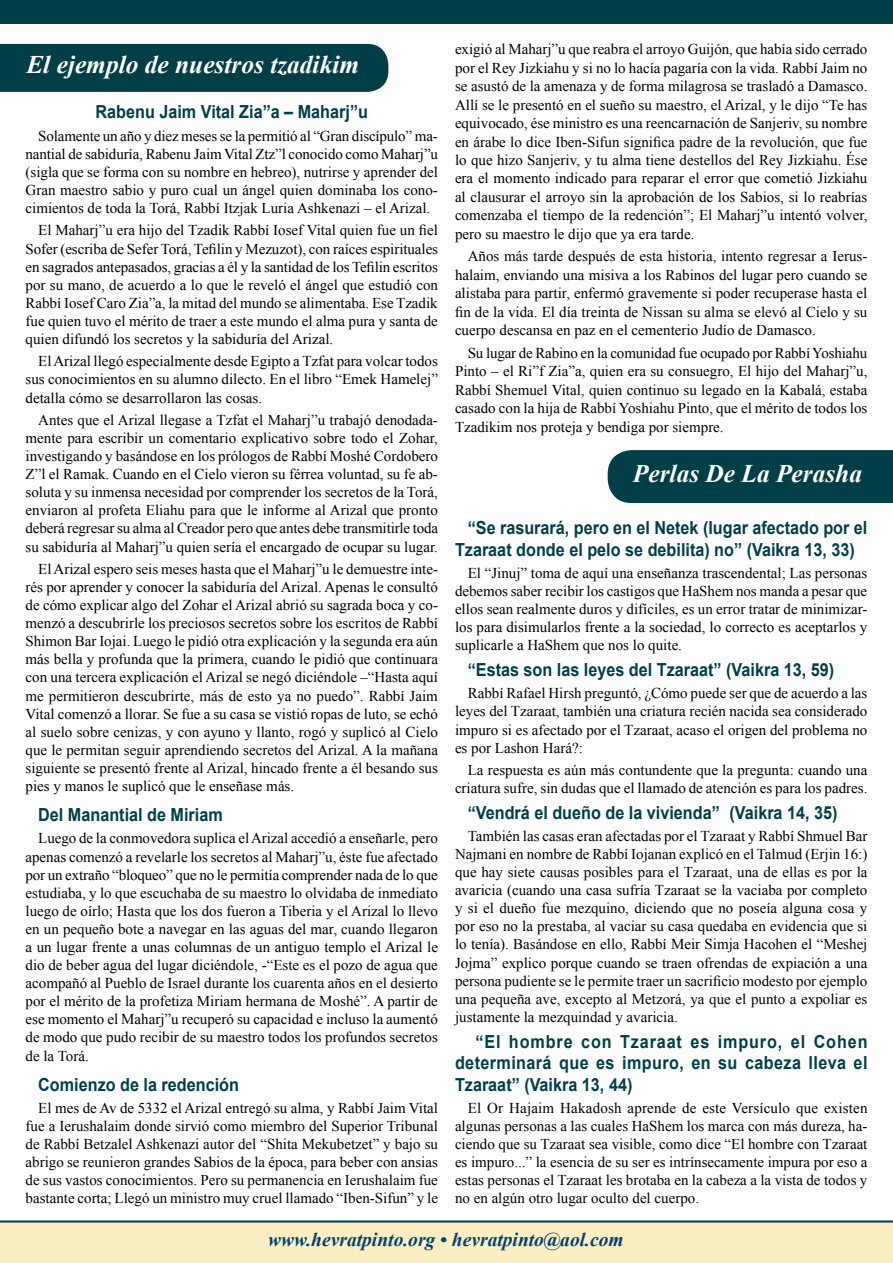
<style>
.page{position:relative;width:893px;height:1263px;background:#fff}
.page>*{position:absolute;margin:0;border:0;box-sizing:border-box;transform-origin:0 0}
.t1{font:italic 700 25.35px "Times New Roman";color:#fff}
.t2{font:italic 700 19.5px "Times New Roman";color:#004271}
.t3{font:700 18px/21.6px "Arial";color:#003f48;scale:.9 1}
.t4{font:15px/18.1px "Times New Roman";color:#000;text-align:justify}
</style>
<div class="page">
<div style="left:0;top:0;width:893px;height:24px;background:#003f48"></div>
<div style="left:0;top:1220px;width:893px;height:43px;background:#fbeec2"></div>
<hr style="left:0;top:1220px;width:893px;height:2px;background:#004271">
<div style="left:0;top:44px;width:388px;height:48px;background:#003f48"></div>
<div style="left:608px;top:450px;width:285px;height:53px;background:#003f48"></div>
<h1 class="t1" style="left:26px;top:47px;width:334px">El ejemplo de nuestros tzadikim</h1>
<p class="t3" style="left:95px;top:102px;width:304px">Rabenu Jaim Vital Zia”a – Maharj”u</p>
<p class="t4" style="left:26px;top:126px;width:414px;text-indent:13px">Solamente un año y diez meses se la permitió al “Gran discípulo” ma&shy;nantial de sabiduría, Rabenu Jaim Vital Ztz”l conocido como Maharj”u (sigla que se forma con su nombre en hebreo), nutrirse y aprender del Gran maestro sabio y puro cual un ángel quien dominaba los cono&shy;cimientos de toda la Torá, Rabbí Itzjak Luria Ashkenazi – el Arizal.</p>
<p class="t4" style="left:26px;top:221px;width:414px;text-indent:13px">El Maharj”u era hijo del Tzadik Rabbí Iosef Vital quien fue un fiel Sofer (escriba de Sefer Torá, Tefilin y Mezuzot), con raíces espirituales en sagrados antepasados, gracias a él y la santidad de los Tefilin escritos por su mano, de acuerdo a lo que le reveló el ángel que estudió con Rabbí Iosef Caro Zia”a, la mitad del mundo se alimentaba. Ese Tzadik fue quien tuvo el mérito de traer a este mundo el alma pura y santa de quien difundó los secretos y la sabiduría del Arizal.</p>
<p class="t4" style="left:26px;top:352px;width:414px;text-indent:13px">El Arizal llegó especialmente desde Egipto a Tzfat para volcar todos sus conocimientos en su alumno dilecto. En el libro “Emek Hamelej” detalla cómo se desarrollaron las cosas.</p>
<p class="t4" style="left:26px;top:411px;width:414px;text-indent:13px">Antes que el Arizal llegase a Tzfat el Maharj”u trabajó denodada&shy;mente para escribir un comentario explicativo sobre todo el Zohar, investigando y basándose en los prólogos de Rabbí Moshé Cordobero Z”l el Ramak. Cuando en el Cielo vieron su férrea voluntad, su fe ab&shy;soluta y su inmensa necesidad por comprender los secretos de la Torá, enviaron al profeta Eliahu para que le informe al Arizal que pronto deberá regresar su alma al Creador pero que antes debe transmitirle toda su sabiduría al Maharj”u quien sería el encargado de ocupar su lugar.</p>
<p class="t4" style="left:26px;top:560px;width:414px;text-indent:13px">El Arizal espero seis meses hasta que el Maharj”u le demuestre inte&shy;rés por aprender y conocer la sabiduría del Arizal. Apenas le consultó de cómo explicar algo del Zohar el Arizal abrió su sagrada boca y co&shy;menzó a descubrirle los preciosos secretos sobre los escritos de Rabbí Shimon Bar Iojai. Luego le pidió otra explicación y la segunda era aún más bella y profunda que la primera, cuando le pidió que continuara con una tercera explicación el Arizal se negó diciéndole –“Hasta aquí me permitieron descubrirte, más de esto ya no puedo”. Rabbí Jaim Vital comenzó a llorar. Se fue a su casa se vistió ropas de luto, se echó al suelo sobre cenizas, y con ayuno y llanto, rogó y suplicó al Cielo que le permitan seguir aprendiendo secretos del Arizal. A la mañana siguiente se presentó frente al Arizal, hincado frente a él besando sus pies y manos le suplicó que le enseñase más.</p>
<p class="t3" style="left:38px;top:804px;width:207px">Del Manantial de Miriam</p>
<p class="t4" style="left:26px;top:829px;width:414px;text-indent:13px">Luego de la conmovedora suplica el Arizal accedió a enseñarle, pero apenas comenzó a revelarle los secretos al Maharj”u, éste fue afectado por un extraño “bloqueo” que no le permitía comprender nada de lo que estudiaba, y lo que escuchaba de su maestro lo olvidaba de inmediato luego de oírlo; Hasta que los dos fueron a Tiberia y el Arizal lo llevo en un pequeño bote a navegar en las aguas del mar, cuando llegaron a un lugar frente a unas columnas de un antiguo templo el Arizal le dio de beber agua del lugar diciéndole, -“Este es el pozo de agua que acompañó al Pueblo de Israel durante los cuarenta años en el desierto por el mérito de la profetiza Miriam hermana de Moshé”. A partir de ese momento el Maharj”u recuperó su capacidad e incluso la aumentó de modo que pudo recibir de su maestro todos los profundos secretos de la Torá.</p>
<p class="t3" style="left:38px;top:1074px;width:225px">Comienzo de la redención</p>
<p class="t4" style="left:26px;top:1099px;width:414px;text-indent:13px">El mes de Av de 5332 el Arizal entregó su alma, y Rabbí Jaim Vital fue a Ierushalaim donde sirvió como miembro del Superior Tribunal de Rabbí Betzalel Ashkenazi autor del “Shita Mekubetzet” y bajo su abrigo se reunieron grandes Sabios de la época, para beber con ansias de sus vastos conocimientos. Pero su permanencia en Ierushalaim fue bastante corta; Llegó un ministro muy cruel llamado “Iben-Sifun” y le</p>
<p class="t4" style="left:455px;top:40px;width:414px">exigió al Maharj”u que reabra el arroyo Guijón, que había sido cerrado por el Rey Jizkiahu y si no lo hacía pagaría con la vida. Rabbí Jaim no se asustó de la amenaza y de forma milagrosa se trasladó a Damasco.<br>Allí se le presentó en el sueño su maestro, el Arizal, y le dijo “Te has equivocado, ése ministro es una reencarnación de Sanjeriv, su nombre en árabe lo dice Iben-Sifun significa padre de la revolución, que fue lo que hizo Sanjeriv, y tu alma tiene destellos del Rey Jizkiahu. Ése era el momento indicado para reparar el error que cometió Jizkiahu al clausurar el arroyo sin la aprobación de los Sabios, si lo reabrías comenzaba el tiempo de la redención”; El Maharj”u intentó volver, pero su maestro le dijo que ya era tarde.</p>
<p class="t4" style="left:455px;top:247px;width:414px;text-indent:13px">Años más tarde después de esta historia, intento regresar a Ierus&shy;halaim, enviando una misiva a los Rabinos del lugar pero cuando se alistaba para partir, enfermó gravemente si poder recuperase hasta el fin de la vida. El día treinta de Nissan su alma se elevó al Cielo y su cuerpo descansa en paz en el cementerio Judío de Damasco.</p>
<p class="t4" style="left:455px;top:343px;width:414px;text-indent:13px">Su lugar de Rabino en la comunidad fue ocupado por Rabbí Yoshiahu Pinto – el Ri”f Zia”a, quien era su consuegro, El hijo del Maharj”u, Rabbí Shemuel Vital, quien continuo su legado en la Kabalá, estaba casado con la hija de Rabbí Yoshiahu Pinto, que el mérito de todos los Tzadikim nos proteja y bendiga por siempre.</p>
<h1 class="t1" style="left:633px;top:456px;width:231px">Perlas De La Perasha</h1>
<p class="t3" style="left:455px;top:517px;width:460px;text-indent:13px">“Se rasurará, pero en el Netek (lugar afectado por el<br>Tzaraat donde el pelo se debilita) no” (Vaikra 13, 33)</p>
<p class="t4" style="left:455px;top:564px;width:414px;text-indent:13px">El “Jinuj” toma de aquí una enseñanza trascendental; Las personas debemos saber recibir los castigos que HaShem nos manda a pesar que ellos sean realmente duros y difíciles, es un error tratar de minimizar&shy;los para disimularlos frente a la sociedad, lo correcto es aceptarlos y suplicarle a HaShem que nos lo quite.</p>
<p class="t3" style="left:468px;top:659px;width:409px">“Estas son las leyes del Tzaraat” (Vaikra 13, 59)</p>
<p class="t4" style="left:455px;top:684px;width:414px;text-indent:13px">Rabbí Rafael Hirsh preguntó, ¿Cómo puede ser que de acuerdo a las leyes del Tzaraat, también una criatura recién nacida sea considerado impuro si es afectado por el Tzaraat, acaso el origen del problema no es por Lashon Hará?:</p>
<p class="t4" style="left:455px;top:761px;width:414px;text-align:right">La respuesta es aún más contundente que la pregunta: cuando una criatura sufre, sin dudas que el llamado de atención es para los padres.</p>
<p class="t3" style="left:468px;top:802px;width:412px">“Vendrá el dueño de la vivienda” (Vaikra 14, 35)</p>
<p class="t4" style="left:455px;top:827px;width:414px;text-indent:13px">También las casas eran afectadas por el Tzaraat y Rabbí Shmuel Bar Najmani en nombre de Rabbí Iojanan explicó en el Talmud (Erjin 16:) que hay siete causas posibles para el Tzaraat, una de ellas es por la avaricia (cuando una casa sufría Tzaraat se la vaciaba por completo y si el dueño fue mezquino, diciendo que no poseía alguna cosa y por eso no la prestaba, al vaciar su casa quedaba en evidencia que si lo tenía). Basándose en ello, Rabbí Meir Simja Hacohen el “Meshej Jojma” explico porque cuando se traen ofrendas de expiación a una persona pudiente se le permite traer un sacrificio modesto por ejemplo una pequeña ave, excepto al Metzorá, ya que el punto a expoliar es justamente la mezquindad y avaricia.</p>
<p class="t3" style="left:455px;top:1031px;width:460px;text-align:justify;text-indent:20px">“El hombre con Tzaraat es impuro, el Cohen determinará que es impuro, en su cabeza lleva el Tzaraat” (Vaikra 13, 44)</p>
<p class="t4" style="left:455px;top:1099px;width:414px;text-indent:13px">El Or Hajaim Hakadosh aprende de este Versículo que existen algunas personas a las cuales HaShem los marca con más dureza, ha&shy;ciendo que su Tzaraat sea visible, como dice “El hombre con Tzaraat es impuro...” la esencia de su ser es intrínsecamente impura por eso a estas personas el Tzaraat les brotaba en la cabeza a la vista de todos y no en algún otro lugar oculto del cuerpo.</p>
<h2 class="t2" style="left:268px;top:1225px;width:357px">www.hevratpinto.org • hevratpinto@aol.com</h2>
</div>
